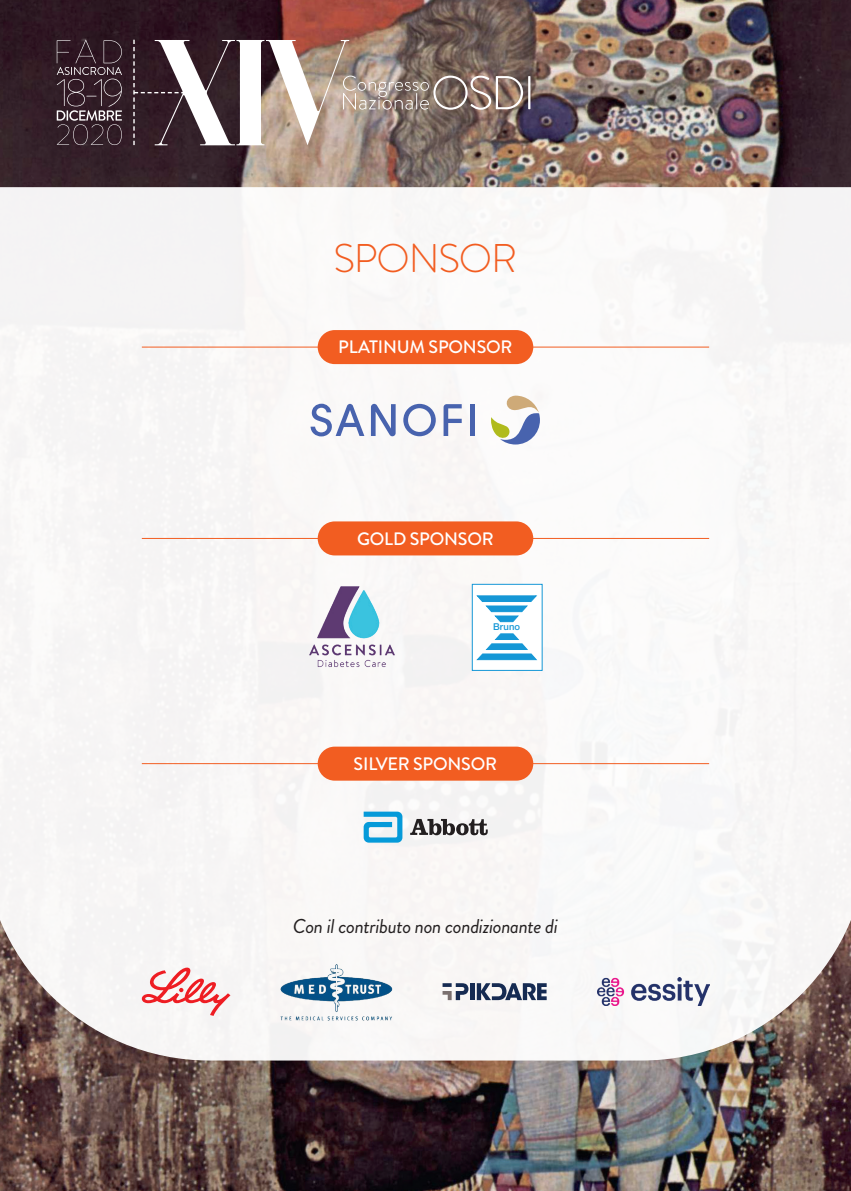
<style>
.page{position:relative;width:851px;height:1191px;background:#fff}
.page>*{position:absolute;margin:0;border:0;box-sizing:border-box;transform-origin:0 0}
.t1{font:300 40px "Brandon Grotesque";letter-spacing:-.03em;color:#f25d21}
.t2{font:italic 20px "Brandon Grotesque";letter-spacing:-.02em;color:#231f20}
.t3{font:500 18px "Brandon Grotesque";letter-spacing:-.01em;color:#fff}
.t4{font:500 9.4px "Helvetica Neue";letter-spacing:.02em;color:#1597d6}
</style>
<div class="page">
<img style="left:0;top:0;width:850px;height:1191px">
<div style="left:0;top:187px;width:850px;height:873px;background:#f8f7f6"></div>
<div style="left:435px;top:77px;width:106px;height:44px;background:#231f20;opacity:.5"></div>
<svg style="left:133px;top:40px;width:397px;height:105px"></svg>
<svg style="left:57px;top:40px;width:65px;height:105px;background:#47343d"></svg>
<hr style="left:142px;top:346px;width:567px;height:1px;background:#f25d21">
<div style="left:317px;top:330px;width:216px;height:34px;background:#f25d21;border-radius:17px"></div>
<hr style="left:470px;top:404px;width:4px;height:32px;background:#4863ae">
<svg style="left:403px;top:404px;width:32px;height:32px"></svg>
<svg style="left:443px;top:404px;width:18px;height:32px"></svg>
<svg style="left:371px;top:404px;width:24px;height:32px"></svg>
<svg style="left:310px;top:404px;width:54px;height:32px"></svg>
<svg style="left:491px;top:395px;width:49px;height:49px"></svg>
<hr style="left:142px;top:763px;width:567px;height:1px;background:#f25d21">
<div style="left:317px;top:746px;width:216px;height:34px;background:#f25d21;border-radius:17px"></div>
<svg style="left:363px;top:811px;width:39px;height:31px"></svg>
<svg style="left:410px;top:819px;width:77px;height:16px"></svg>
<hr style="left:142px;top:538px;width:567px;height:1px;background:#f25d21">
<div style="left:317px;top:521px;width:216px;height:34px;background:#f25d21;border-radius:17px"></div>
<img style="left:307px;top:584px;width:89px;height:86px">
<div style="left:472px;top:584px;width:70px;height:86px;background:#fff"></div>
<div style="left:471px;top:584px;width:71px;height:87px;border:1px solid #1597d6"></div>
<svg style="left:477px;top:596px;width:59px;height:26px"></svg>
<svg style="left:477px;top:633px;width:59px;height:26px"></svg>
<svg style="left:142px;top:967px;width:88px;height:49px"></svg>
<img style="left:280px;top:963px;width:112px;height:57px">
<img style="left:597px;top:977px;width:112px;height:28px">
<svg style="left:442px;top:983px;width:26px;height:17px"></svg>
<hr style="left:470px;top:983px;width:4px;height:17px;background:#162b52">
<svg style="left:476px;top:983px;width:70px;height:17px"></svg>
<h1 class="t1" style="left:333px;top:231px;width:185px">SPONSOR</h1>
<p class="t3" style="left:338px;top:335px;width:176px">PLATINUM SPONSOR</p>
<p class="t3" style="left:357px;top:526px;width:138px">GOLD SPONSOR</p>
<p class="t4" style="left:493px;top:621px;width:29px">Bruno</p>
<p class="t3" style="left:353px;top:751px;width:145px">SILVER SPONSOR</p>
<p class="t2" style="left:293px;top:912px;width:266px">Con il contributo non condizionante di</p>
</div>
